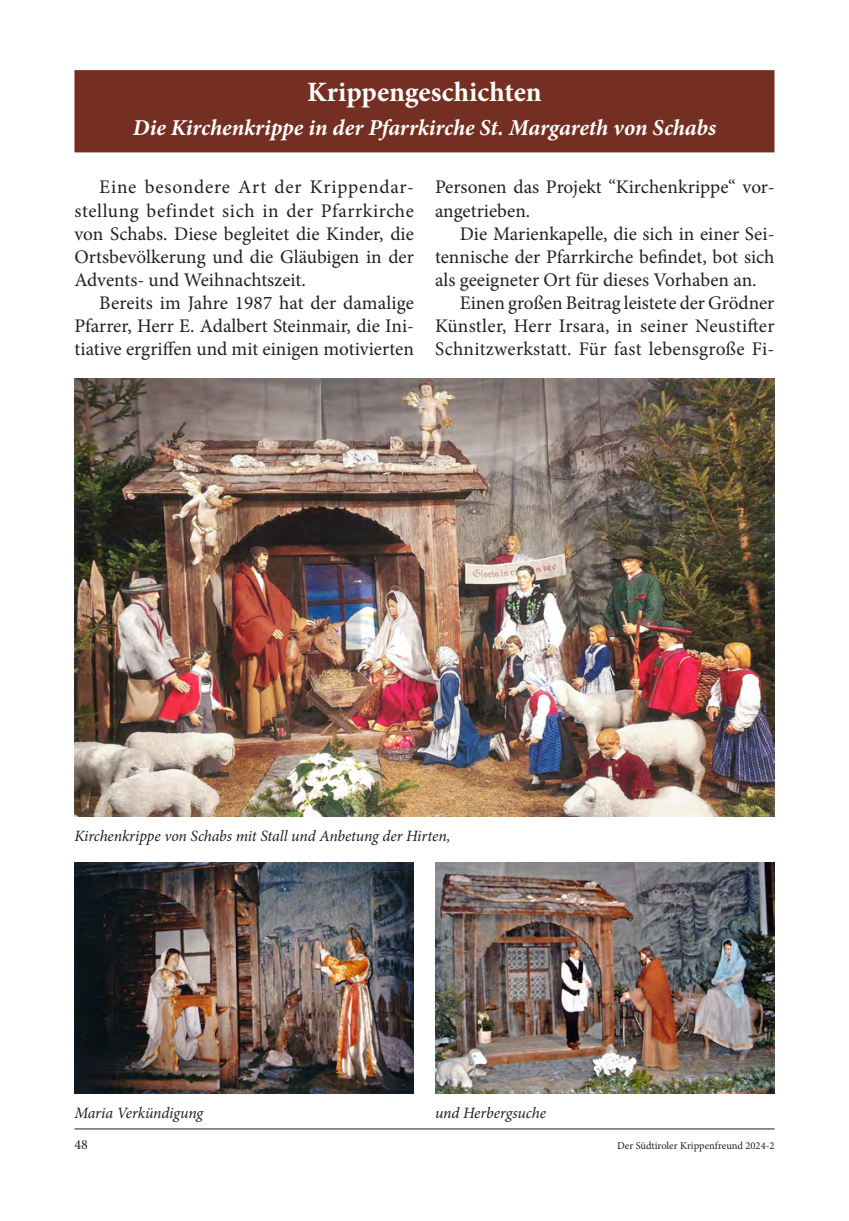
<style>
.page{position:relative;width:849px;height:1221px;background:#fff}
.page>*{position:absolute;margin:0;border:0;box-sizing:border-box;transform-origin:0 0}
.t1{font:700 28px "Minion Pro";color:#fff}
.t2{font:italic 700 22.75px "Minion Pro";letter-spacing:-.005em;color:#fff}
.t3{font:19.25px/23.1px "Minion Pro";color:#231f20;text-align:justify}
.t4{font:italic 15.75px "Minion Pro";letter-spacing:-.01em;color:#231f20}
.t5{font:14px "Minion Pro";color:#231f20}
.t6{font:10.5px "Minion Pro";color:#231f20}
</style>
<div class="page">
<hr style="left:74px;top:1128px;width:700px;height:1px;background:#231f20">
<div style="left:74px;top:70px;width:700px;height:82px;background:#752f22"></div>
<img style="left:74px;top:378px;width:700px;height:438px">
<img style="left:74px;top:862px;width:340px;height:231px">
<img style="left:435px;top:862px;width:339px;height:231px">
<h1 class="t1" style="left:307px;top:72px;width:236px">Krippengeschichten</h1>
<p class="t2" style="left:133px;top:111px;width:584px">Die Kirchenkrippe in der Pfarrkirche St. Margareth von Schabs</p>
<p class="t3" style="left:74px;top:176px;width:341px;text-indent:25px">Eine besondere Art der Krippendar&shy;stellung befindet sich in der Pfarrkirche von Schabs. Diese begleitet die Kinder, die Ortsbevölkerung und die Gläubigen in der Advents- und Weihnachtszeit.</p>
<p class="t3" style="left:74px;top:291px;width:341px;text-indent:25px">Bereits im Jahre 1987 hat der damalige Pfarrer, Herr E. Adalbert Steinmair, die Ini&shy;tiative ergriffen und mit einigen motivierten</p>
<p class="t3" style="left:435px;top:176px;width:341px">Personen das Projekt “Kirchenkrippe“ vor&shy;angetrieben.</p>
<p class="t3" style="left:435px;top:222px;width:341px;text-indent:25px">Die Marienkapelle, die sich in einer Sei&shy;tennische der Pfarrkirche befindet, bot sich als geeigneter Ort für dieses Vorhaben an.</p>
<p class="t3" style="left:435px;top:291px;width:341px;text-indent:25px">Einen großen Beitrag leistete der Grödner Künstler, Herr Irsara, in seiner Neustifter Schnitzwerkstatt. Für fast lebensgroße Fi-</p>
<p class="t4" style="left:74px;top:824px;width:377px">Kirchenkrippe von Schabs mit Stall und Anbetung der Hirten,</p>
<p class="t4" style="left:74px;top:1102px;width:130px">Maria Verkündigung</p>
<p class="t4" style="left:435px;top:1102px;width:112px">und Herbergsuche</p>
<p class="t5" style="left:74px;top:1135px;width:15px">48</p>
<p class="t6" style="left:617px;top:1138px;width:159px">Der Südtiroler Krippenfreund 2024-2</p>
</div>
